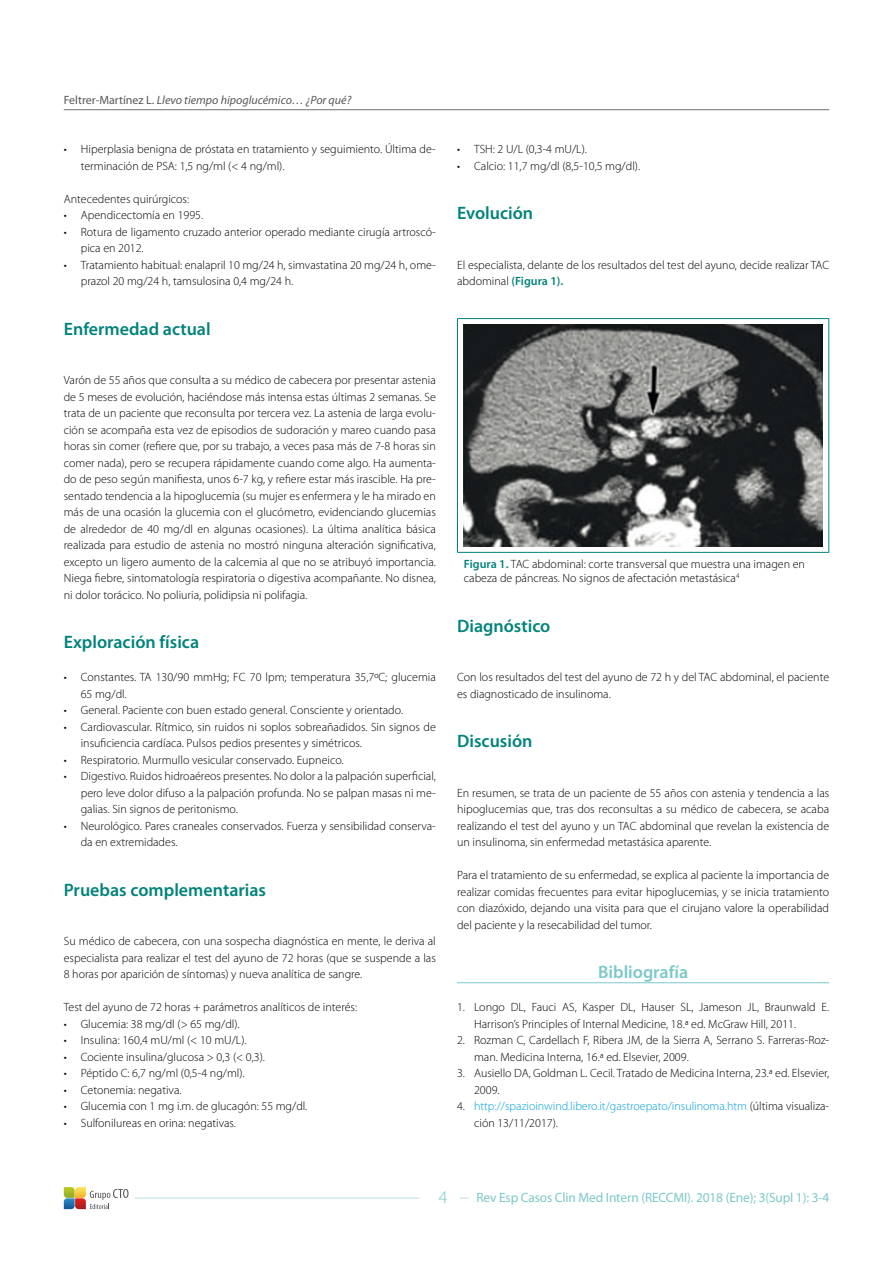
<style>
.page{position:relative;width:893px;height:1263px;background:#fff}
.page>*{position:absolute;margin:0;border:0;box-sizing:border-box;transform-origin:0 0}
._02_Primer_Orden{font:600 18px "Myriad Pro";color:#00837b}
.Titulo_bibliografia{font:600 18px "Myriad Pro";color:#7cc8c9}
.t1{font:300 18px "Myriad Pro";color:#7cc8c9}
.t2{font:13.5px "Myriad Pro";letter-spacing:-.01em;color:#7cc8c9}
._01_Texto_comun{font:300 12px/16.5px "Myriad Pro";color:#000}
.t3{font:300 12px/16.5px "Myriad Pro";color:#009ee0}
.t4{font:italic 12px "Myriad Pro";color:#58585a}
.s1{font-style:normal}
.s2{font-weight:600;color:#00837b}
.s3{color:#000}
</style>
<div class="page">
<hr style="left:64px;top:109px;width:765px;height:1px;background:#707172">
<hr style="left:134px;top:1198px;width:285px;height:1px;background:#b9dfdf">
<svg style="left:64px;top:1187px;width:65px;height:22px"></svg>
<hr style="left:457px;top:982px;width:372px;height:1px;background:#7cc8c9">
<hr style="left:457px;top:318px;width:372px;height:1px;background:#00837b">
<hr style="left:457px;top:319px;width:1px;height:233px;background:#00837b">
<hr style="left:828px;top:319px;width:1px;height:233px;background:#00837b">
<hr style="left:457px;top:552px;width:372px;height:1px;background:#00837b">
<img style="left:463px;top:325px;width:360px;height:221px">
<p class="t4" style="left:64px;top:92px;width:289px"><span class="s1">Feltrer-Martínez L.</span> Llevo tiempo hipoglucémico… ¿Por qué?</p>
<p class="_01_Texto_comun" style="left:81px;top:141px;width:357px;text-indent:-17px">• Hiperplasia benigna de próstata en tratamiento y seguimiento. Última de&shy;terminación de PSA: 1,5 ng/ml (&lt; 4 ng/ml).</p>
<p class="_01_Texto_comun" style="left:64px;top:190px;width:127px">Antecedentes quirúrgicos:</p>
<p class="_01_Texto_comun" style="left:64px;top:207px;width:141px">• Apendicectomía en 1995.</p>
<p class="_01_Texto_comun" style="left:81px;top:223px;width:357px;text-indent:-17px">• Rotura de ligamento cruzado anterior operado mediante cirugía artroscó&shy;pica en 2012.</p>
<p class="_01_Texto_comun" style="left:81px;top:256px;width:357px;text-indent:-17px">• Tratamiento habitual: enalapril 10 mg/24 h, simvastatina 20 mg/24 h, ome&shy;prazol 20 mg/24 h, tamsulosina 0,4 mg/24 h.</p>
<p class="_02_Primer_Orden" style="left:64px;top:317px;width:148px">Enfermedad actual</p>
<p class="_01_Texto_comun" style="left:64px;top:372px;width:374px;text-align:justify">Varón de 55 años que consulta a su médico de cabecera por presentar astenia de 5 meses de evolución, haciéndose más intensa estas últimas 2 semanas. Se trata de un paciente que reconsulta por tercera vez. La astenia de larga evolu&shy;ción se acompaña esta vez de episodios de sudoración y mareo cuando pasa horas sin comer (refiere que, por su trabajo, a veces pasa más de 7-8 horas sin comer nada), pero se recupera rápidamente cuando come algo. Ha aumenta&shy;do de peso según manifiesta, unos 6-7 kg, y refiere estar más irascible. Ha pre&shy;sentado tendencia a la hipoglucemia (su mujer es enfermera y le ha mirado en más de una ocasión la glucemia con el glucómetro, evidenciando glucemias de alrededor de 40 mg/dl en algunas ocasiones). La última analítica básica realizada para estudio de astenia no mostró ninguna alteración significativa, excepto un ligero aumento de la calcemia al que no se atribuyó importancia.<br>Niega fiebre, sintomatología respiratoria o digestiva acompañante. No disnea, ni dolor torácico. No poliuria, polidipsia ni polifagia.</p>
<p class="_02_Primer_Orden" style="left:64px;top:631px;width:137px">Exploración física</p>
<p class="_01_Texto_comun" style="left:81px;top:669px;width:357px;text-indent:-17px">• Constantes. TA 130/90 mmHg; FC 70 lpm; temperatura 35,7ºC; glucemia<br>65 mg/dl.</p>
<p class="_01_Texto_comun" style="left:64px;top:702px;width:341px">• General. Paciente con buen estado general. Consciente y orientado.</p>
<p class="_01_Texto_comun" style="left:81px;top:718px;width:357px;text-indent:-17px">• Cardiovascular. Rítmico, sin ruidos ni soplos sobreañadidos. Sin signos de insuficiencia cardíaca. Pulsos pedios presentes y simétricos.</p>
<p class="_01_Texto_comun" style="left:64px;top:751px;width:281px">• Respiratorio. Murmullo vesicular conservado. Eupneico.</p>
<p class="_01_Texto_comun" style="left:81px;top:768px;width:357px;text-align:justify;text-indent:-17px">• Digestivo. Ruidos hidroaéreos presentes. No dolor a la palpación superficial, pero leve dolor difuso a la palpación profunda. No se palpan masas ni me&shy;galias. Sin signos de peritonismo.</p>
<p class="_01_Texto_comun" style="left:81px;top:817px;width:357px;text-indent:-17px">• Neurológico. Pares craneales conservados. Fuerza y sensibilidad conserva&shy;da en extremidades.</p>
<p class="_02_Primer_Orden" style="left:64px;top:878px;width:204px">Pruebas complementarias</p>
<p class="_01_Texto_comun" style="left:64px;top:933px;width:374px;text-align:justify">Su médico de cabecera, con una sospecha diagnóstica en mente, le deriva al especialista para realizar el test del ayuno de 72 horas (que se suspende a las 8 horas por aparición de síntomas) y nueva analítica de sangre.</p>
<p class="_01_Texto_comun" style="left:64px;top:999px;width:295px">Test del ayuno de 72 horas + parámetros analíticos de interés:</p>
<p class="_01_Texto_comun" style="left:64px;top:1015px;width:177px">• Glucemia: 38 mg/dl (&gt; 65 mg/dl).</p>
<p class="_01_Texto_comun" style="left:64px;top:1032px;width:184px">• Insulina: 160,4 mU/ml (&lt; 10 mU/L).</p>
<p class="_01_Texto_comun" style="left:64px;top:1048px;width:203px">• Cociente insulina/glucosa &gt; 0,3 (&lt; 0,3).</p>
<p class="_01_Texto_comun" style="left:64px;top:1065px;width:182px">• Péptido C: 6,7 ng/ml (0,5-4 ng/ml).</p>
<p class="_01_Texto_comun" style="left:64px;top:1081px;width:119px">• Cetonemia: negativa.</p>
<p class="_01_Texto_comun" style="left:64px;top:1098px;width:245px">• Glucemia con 1 mg i.m. de glucagón: 55 mg/dl.</p>
<p class="_01_Texto_comun" style="left:64px;top:1114px;width:174px">• Sulfonilureas en orina: negativas.</p>
<p class="_01_Texto_comun" style="left:457px;top:141px;width:131px">• TSH: 2 U/L (0,3-4 mU/L).</p>
<p class="_01_Texto_comun" style="left:457px;top:157px;width:185px">• Calcio: 11,7 mg/dl (8,5-10,5 mg/dl).</p>
<p class="_02_Primer_Orden" style="left:457px;top:202px;width:78px">Evolución</p>
<p class="_01_Texto_comun" style="left:457px;top:256px;width:374px">El especialista, delante de los resultados del test del ayuno, decide realizar TAC abdominal <span class="s2">(Figura 1).</span></p>
<p class="_01_Texto_comun" style="left:464px;top:557px;width:343px;line-height:14.4px"><span class="s2">Figura 1.</span> TAC abdominal: corte transversal que muestra una imagen en cabeza de páncreas. No signos de afectación metastásica<sup>4</sup></p>
<p class="_02_Primer_Orden" style="left:457px;top:614px;width:95px">Diagnóstico</p>
<p class="_01_Texto_comun" style="left:457px;top:669px;width:374px">Con los resultados del test del ayuno de 72 h y del TAC abdominal, el paciente es diagnosticado de insulinoma.</p>
<p class="_02_Primer_Orden" style="left:457px;top:730px;width:77px">Discusión</p>
<p class="_01_Texto_comun" style="left:457px;top:784px;width:374px;text-align:justify">En resumen, se trata de un paciente de 55 años con astenia y tendencia a las hipoglucemias que, tras dos reconsultas a su médico de cabecera, se acaba realizando el test del ayuno y un TAC abdominal que revelan la existencia de un insulinoma, sin enfermedad metastásica aparente.</p>
<p class="_01_Texto_comun" style="left:457px;top:867px;width:374px;text-align:justify">Para el tratamiento de su enfermedad, se explica al paciente la importancia de realizar comidas frecuentes para evitar hipoglucemias, y se inicia tratamiento con diazóxido, dejando una visita para que el cirujano valore la operabilidad del paciente y la resecabilidad del tumor.</p>
<p class="Titulo_bibliografia" style="left:598px;top:961px;width:92px">Bibliografía</p>
<p class="_01_Texto_comun" style="left:474px;top:999px;width:357px;text-indent:-17px">1. Longo DL, Fauci AS, Kasper DL, Hauser SL, Jameson JL, Braunwald E.<br>Harrison’s Principles of Internal Medicine, 18.ª ed. McGraw Hill, 2011.</p>
<p class="_01_Texto_comun" style="left:474px;top:1032px;width:357px;text-indent:-17px">2. Rozman C, Cardellach F, Ribera JM, de la Sierra A, Serrano S. Farreras-Roz&shy;man. Medicina Interna, 16.ª ed. Elsevier, 2009.</p>
<p class="_01_Texto_comun" style="left:474px;top:1065px;width:357px;text-indent:-17px">3. Ausiello DA, Goldman L. Cecil. Tratado de Medicina Interna, 23.ª ed. Elsevier,<br>2009.</p>
<p class="t3" style="left:474px;top:1098px;width:357px;text-indent:-17px"><span class="s3">4.</span> http://spazioinwind.libero.it/gastroepato/insulinoma.htm <span class="s3">(última visualiza&shy;ción 13/11/2017).</span></p>
<h1 class="t1" style="left:439px;top:1187px;width:10px">4</h1>
<p class="t2" style="left:476px;top:1189px;width:354px">Rev Esp Casos Clin Med Intern (RECCMI). 2018 (Ene); 3(Supl 1): 3-4</p>
</div>
